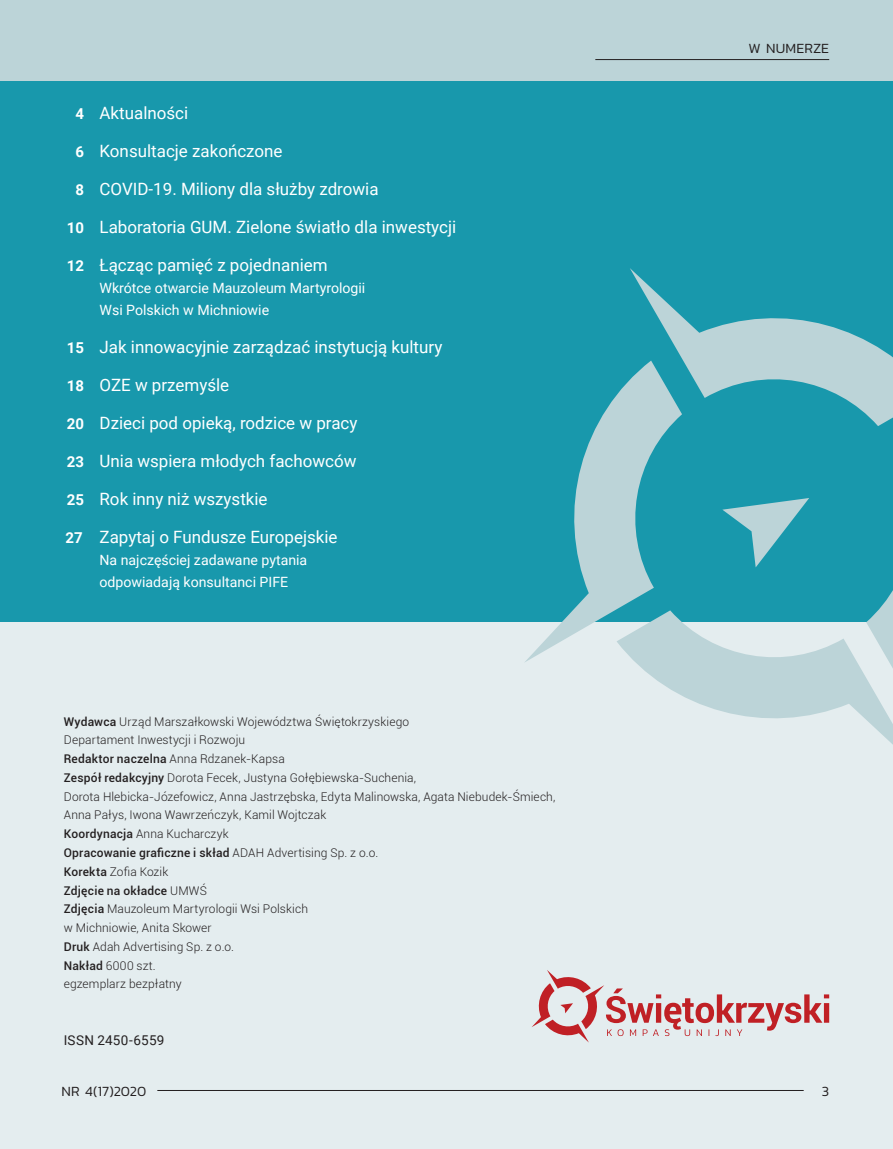
<style>
.page{position:relative;width:893px;height:1149px;background:#fff}
.page>*{position:absolute;margin:0;border:0;box-sizing:border-box;transform-origin:0 0}
.t1{font:16.95px "Roboto";color:#fff}
.t2{font:300 14.25px "Kanit";letter-spacing:.005em;color:#231f20}
.t3{font:14.1px/21.9px "Roboto";color:#fff}
.t4{font:13.5px "Roboto";letter-spacing:.015em;color:#231f20}
.t5{font:300 12px/18.8px "Roboto";letter-spacing:.01em;color:#231f20}
.t6{font:500 12px "Roboto";letter-spacing:.015em;color:#231f20}
.s1{font-weight:700;font-size:15px}
.s2{font-weight:500}
.s3{font-weight:300}
</style>
<div class="page">
<div style="left:0;top:0;width:893px;height:208px;background:#bcd4d8"></div>
<div style="left:0;top:613px;width:893px;height:535px;background:#e4edef"></div>
<div style="left:0;top:81px;width:893px;height:540px;background:#1898ac"></div>
<svg style="left:524px;top:268px;width:369px;height:477px"></svg>
<svg style="left:532px;top:970px;width:297px;height:72px"></svg>
<hr style="left:157px;top:1089px;width:647px;height:1px;background:#231f20">
<hr style="left:595px;top:59px;width:234px;height:1px;background:#231f20">
<p class="t1" style="left:75px;top:101px;width:114px"><span class="s1">4</span> Aktualności</p>
<p class="t1" style="left:75px;top:139px;width:209px"><span class="s1">6</span> Konsultacje zakończone</p>
<p class="t1" style="left:75px;top:177px;width:305px"><span class="s1">8</span> COVID-19. Miliony dla służby zdrowia</p>
<p class="t1" style="left:67px;top:215px;width:391px"><span class="s1">10</span> Laboratoria GUM. Zielone światło dla inwestycji</p>
<p class="t1" style="left:67px;top:253px;width:262px"><span class="s1">12</span> Łącząc pamięć z pojednaniem</p>
<p class="t3" style="left:100px;top:276px;width:267px">Wkrótce otwarcie Mauzoleum Martyrologii<br>Wsi Polskich w Michniowie</p>
<p class="t1" style="left:67px;top:335px;width:377px"><span class="s1">15</span> Jak innowacyjnie zarządzać instytucją kultury</p>
<p class="t1" style="left:67px;top:373px;width:164px"><span class="s1">18</span> OZE w przemyśle</p>
<p class="t1" style="left:67px;top:411px;width:292px"><span class="s1">20</span> Dzieci pod opieką, rodzice w pracy</p>
<p class="t1" style="left:67px;top:449px;width:291px"><span class="s1">23</span> Unia wspiera młodych fachowców</p>
<p class="t1" style="left:67px;top:487px;width:202px"><span class="s1">25</span> Rok inny niż wszystkie</p>
<p class="t1" style="left:66px;top:525px;width:273px"><span class="s1">27</span> Zapytaj o Fundusze Europejskie</p>
<p class="t3" style="left:100px;top:548px;width:209px">Na najczęściej zadawane pytania odpowiadają konsultanci PIFE</p>
<p class="t5" style="left:64px;top:711px;width:347px"><span class="s2">Wydawca</span> Urząd Marszałkowski Województwa Świętokrzyskiego<br>Departament Inwestycji i Rozwoju</p>
<p class="t5" style="left:64px;top:749px;width:223px"><span class="s2">Redaktor naczelna</span> Anna Rdzanek-Kapsa</p>
<p class="t5" style="left:64px;top:767px;width:493px"><span class="s2">Zespół redakcyjny</span> Dorota Fecek, Justyna Gołębiewska-Suchenia,<br>Dorota Hlebicka-Józefowicz, Anna Jastrzębska, Edyta Malinowska, Agata Niebudek-Śmiech,<br>Anna Pałys, Iwona Wawrzeńczyk, Kamil Wojtczak</p>
<p class="t5" style="left:64px;top:824px;width:166px"><span class="s2">Koordynacja</span> Anna Kucharczyk</p>
<p class="t6" style="left:64px;top:844px;width:316px">Opracowanie graficzne i skład <span class="s3">ADAH Advertising Sp. z o.o.</span></p>
<p class="t5" style="left:64px;top:861px;width:106px"><span class="s2">Korekta</span> Zofia Kozik</p>
<p class="t5" style="left:64px;top:880px;width:246px"><span class="s2">Zdjęcie na okładce</span> UMWŚ<br><span class="s2">Zdjęcia</span> Mauzoleum Martyrologii Wsi Polskich w Michniowie, Anita Skower</p>
<p class="t5" style="left:64px;top:936px;width:172px"><span class="s2">Druk</span> Adah Advertising Sp. z o.o.</p>
<p class="t5" style="left:64px;top:955px;width:94px"><span class="s2">Nakład</span> 6000 szt.</p>
<p class="t5" style="left:64px;top:974px;width:119px">egzemplarz bezpłatny</p>
<p class="t4" style="left:64px;top:1030px;width:102px">ISSN 2450-6559</p>
<p class="t2" style="left:748px;top:38px;width:82px">W NUMERZE</p>
<p class="t2" style="left:62px;top:1080px;width:86px">NR 4(17)2020</p>
<p class="t2" style="left:822px;top:1080px;width:9px">3</p>
</div>
